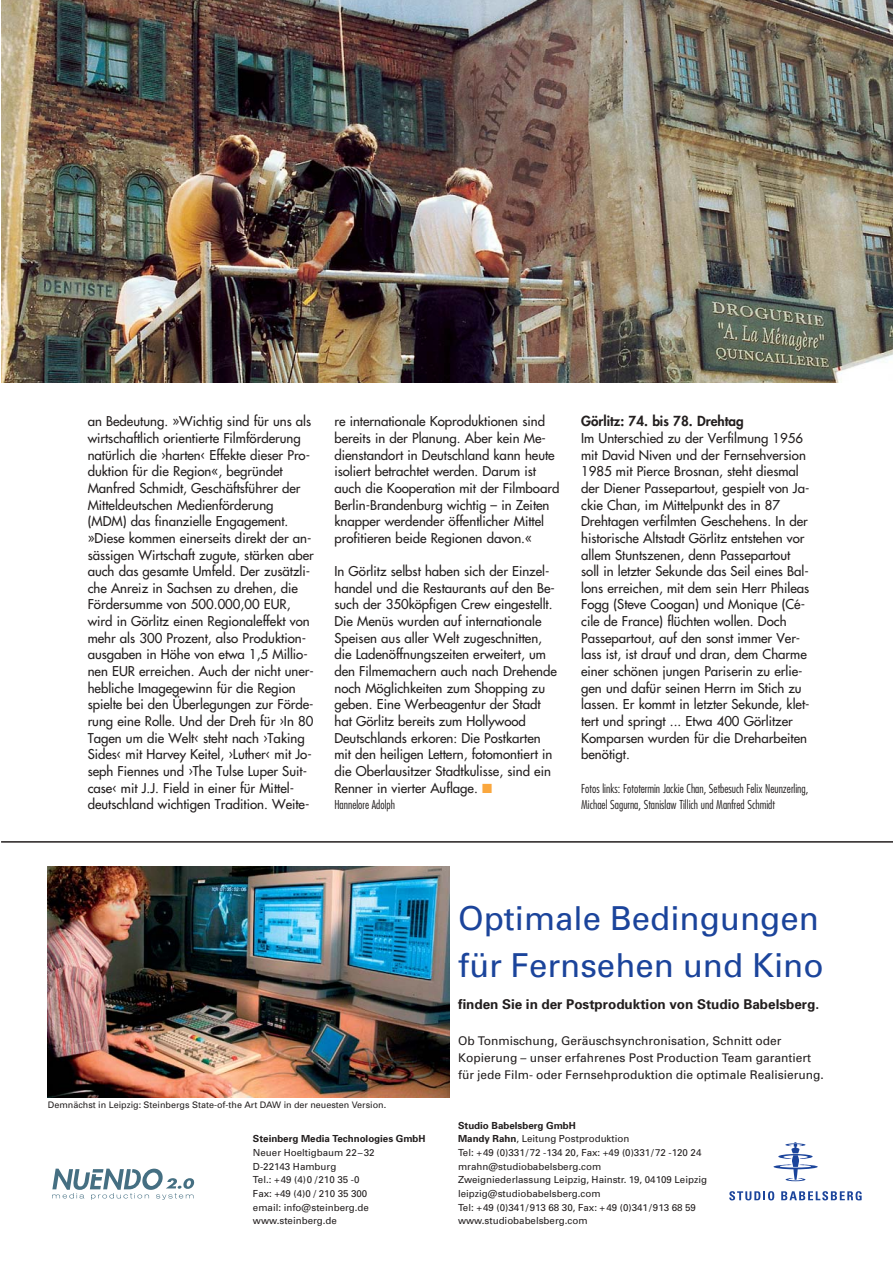
<style>
.page{position:relative;width:893px;height:1263px;background:#fff}
.page>*{position:absolute;margin:0;border:0;box-sizing:border-box;transform-origin:0 0}
.t1{font:33px/46.2px "Univers";color:#1b449b}
.t2{font:700 13.5px "Univers";color:#231f1f}
.t3{font:800 13.5px "Futura";color:#231f1f}
.t4{font:13.2px/16.6px "Futura";color:#231f1f}
.t5{font:12px/16.8px "Univers";color:#231f1f}
.t6{font:300 condensed 12px/16.6px "Futura";color:#231f1f}
.t7{font:9.75px/13.6px "Univers";color:#231f1f}
.t8{font:700 9.75px "Univers";color:#231f1f}
.t9{font:9px "Univers";color:#231f1f}
.s1{color:#faa73e}
.s2{font-weight:700}
</style>
<div class="page">
<img style="left:1px;top:0;width:891px;height:383px">
<svg style="left:773px;top:1142px;width:45px;height:39px"></svg>
<svg style="left:729px;top:1191px;width:45px;height:9px"></svg>
<svg style="left:781px;top:1191px;width:80px;height:9px"></svg>
<svg style="left:52px;top:1169px;width:142px;height:31px"></svg>
<img style="left:48px;top:866px;width:401px;height:231px">
<hr style="left:1px;top:841px;width:891px;height:2px;background:#231f1f">
<p class="t4" style="left:88px;top:414px;width:228px">an Bedeutung. »Wichtig sind für uns als wirtschaftlich orientierte Filmförderung natürlich die ›harten‹ Effekte dieser Pro&shy;duktion für die Region«, begründet Manfred Schmidt, Geschäftsführer der Mitteldeutschen Medienförderung (MDM) das finanzielle Engagement. »Diese kommen einerseits direkt der an&shy;sässigen Wirtschaft zugute, stärken aber auch das gesamte Umfeld. Der zusätzli&shy;che Anreiz in Sachsen zu drehen, die Fördersumme von 500.000,00 EUR, wird in Görlitz einen Regionaleffekt von mehr als 300 Prozent, also Produktion&shy;ausgaben in Höhe von etwa 1,5 Millio&shy;nen EUR erreichen. Auch der nicht uner&shy;hebliche Imagegewinn für die Region spielte bei den Überlegungen zur Förde&shy;rung eine Rolle. Und der Dreh für ›In 80<br>Tagen um die Welt‹ steht nach ›Taking Sides‹ mit Harvey Keitel, ›Luther‹ mit Jo&shy;seph Fiennes und ›The Tulse Luper Suit&shy;case‹ mit J.J. Field in einer für Mittel&shy;deutschland wichtigen Tradition. Weite-</p>
<p class="t4" style="left:334px;top:414px;width:226px">re internationale Koproduktionen sind bereits in der Planung. Aber kein Me&shy;dienstandort in Deutschland kann heute isoliert betrachtet werden. Darum ist auch die Kooperation mit der Filmboard Berlin-Brandenburg wichtig – in Zeiten knapper werdender öffentlicher Mittel profitieren beide Regionen davon.«</p>
<p class="t4" style="left:334px;top:564px;width:224px">In Görlitz selbst haben sich der Einzel&shy;handel und die Restaurants auf den Be&shy;such der 350köpfigen Crew eingestellt.<br>Die Menüs wurden auf internationale Speisen aus aller Welt zugeschnitten, die Ladenöffnungszeiten erweitert, um den Filmemachern auch nach Drehende noch Möglichkeiten zum Shopping zu geben. Eine Werbeagentur der Stadt hat Görlitz bereits zum Hollywood Deutschlands erkoren: Die Postkarten mit den heiligen Lettern, fotomontiert in die Oberlausitzer Stadtkulisse, sind ein Renner in vierter Auflage. <span class="s1">■</span></p>
<p class="t6" style="left:334px;top:797px;width:62px">Hannelore Adolph</p>
<p class="t3" style="left:581px;top:415px;width:164px">Görlitz: 74. bis 78. Drehtag</p>
<p class="t4" style="left:581px;top:431px;width:230px">Im Unterschied zu der Verfilmung 1956 mit David Niven und der Fernsehversion 1985 mit Pierce Brosnan, steht diesmal der Diener Passepartout, gespielt von Ja&shy;ckie Chan, im Mittelpunkt des in 87<br>Drehtagen verfilmten Geschehens. In der historische Altstadt Görlitz entstehen vor allem Stuntszenen, denn Passepartout soll in letzter Sekunde das Seil eines Bal&shy;lons erreichen, mit dem sein Herr Phileas Fogg (Steve Coogan) und Monique (Cé&shy;cile de France) flüchten wollen. Doch Passepartout, auf den sonst immer Ver&shy;lass ist, ist drauf und dran, dem Charme einer schönen jungen Pariserin zu erlie&shy;gen und dafür seinen Herrn im Stich zu lassen. Er kommt in letzter Sekunde, klet&shy;tert und springt ... Etwa 400 Görlitzer Komparsen wurden für die Dreharbeiten benötigt.</p>
<p class="t6" style="left:581px;top:781px;width:228px">Fotos links: Fototermin Jackie Chan, Setbesuch Felix Neunzerling,<br>Michael Sagurna, Stanislaw Tillich und Manfred Schmidt</p>
<p class="t9" style="left:48px;top:1102px;width:340px">Demnächst in Leipzig: Steinbergs State-of-the Art DAW in der neuesten Version.</p>
<p class="t8" style="left:253px;top:1135px;width:174px">Steinberg Media Technologies GmbH</p>
<p class="t7" style="left:253px;top:1147px;width:123px">Neuer Hoeltigbaum 22–32<br>D-22143 Hamburg<br>Tel.: +49 (4)0 /210 35 -0<br>Fax: +49 (4)0 / 210 35 300 email: info@steinberg.de www.steinberg.de</p>
<h1 class="t1" style="left:458px;top:899px;width:367px">Optimale Bedingungen für Fernsehen und Kino</h1>
<p class="t2" style="left:458px;top:999px;width:362px">finden Sie in der Postproduktion von Studio Babelsberg.</p>
<p class="t5" style="left:458px;top:1034px;width:367px">Ob Tonmischung, Geräuschsynchronisation, Schnitt oder<br>Kopierung – unser erfahrenes Post Production Team garantiert für jede Film- oder Fernsehproduktion die optimale Realisierung.</p>
<p class="t7" style="left:458px;top:1119px;width:250px"><span class="s2">Studio Babelsberg GmbH<br>Mandy Rahn</span>, Leitung Postproduktion<br>Tel: +49 (0)331/72 -134 20, Fax: +49 (0)331/72 -120 24 mrahn@studiobabelsberg.com<br>Zweigniederlassung Leipzig, Hainstr. 19, 04109 Leipzig leipzig@studiobabelsberg.com<br>Tel: +49 (0)341/913 68 30, Fax: +49 (0)341/913 68 59 www.studiobabelsberg.com</p>
</div>
